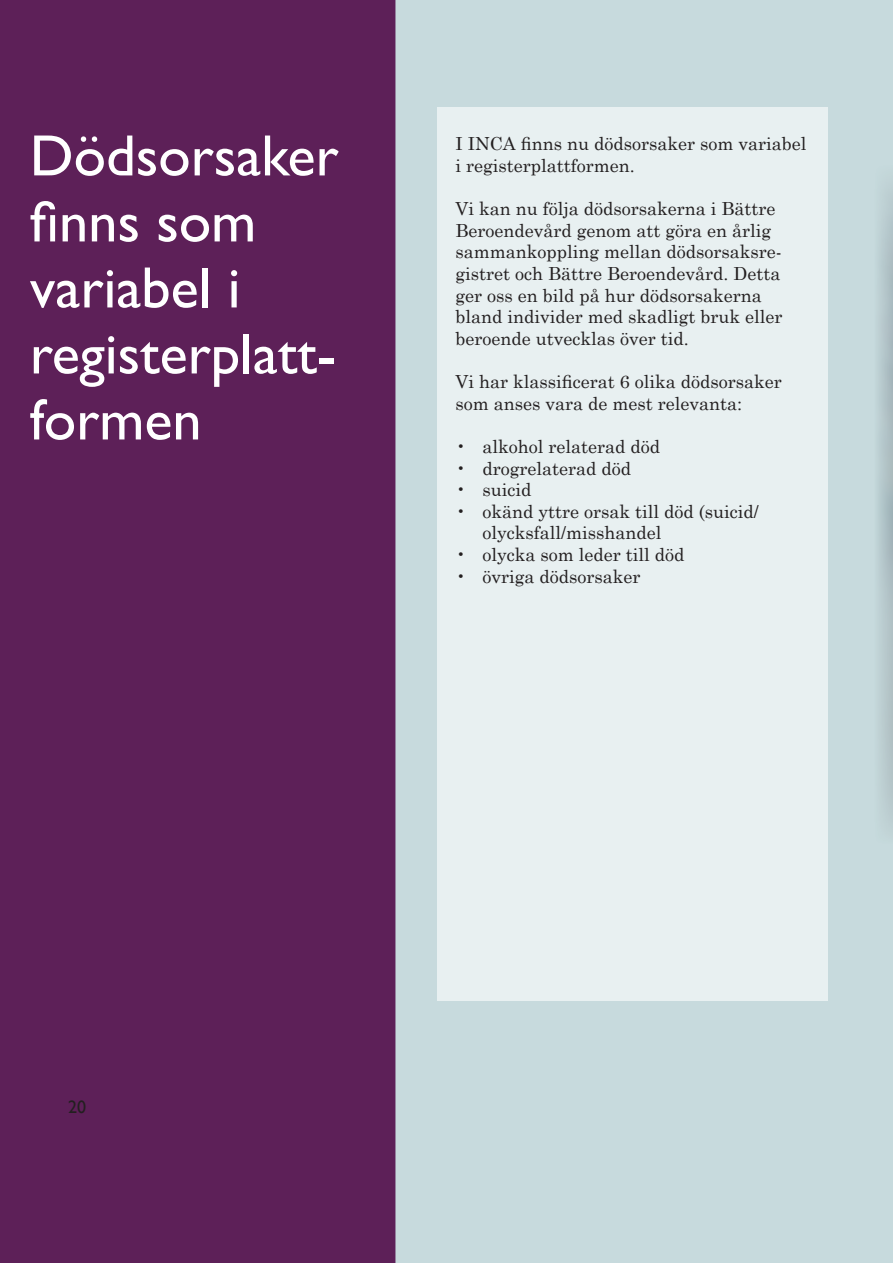
<style>
.page{position:relative;width:893px;height:1263px;background:#c7dadd}
.page>*{position:absolute;margin:0;border:0;box-sizing:border-box;transform-origin:0 0}
.t1{font:58.5px/66px "Gill Sans";color:#fff}
.t2{font:18px/21.6px "Century Schoolbook";color:#231f20}
.t3{font:18px "Gill Sans";color:#231f20}
</style>
<div class="page">
<div style="left:437px;top:107px;width:391px;height:893px;background:#e8f0f1"></div>
<div style="left:0;top:0;width:395px;height:1263px;background:#5d2058"></div>
<p class="t1" style="left:30px;top:124px;width:310px">Dödsorsaker finns som</p>
<p class="t1" style="left:30px;top:256px;width:212px">variabel i</p>
<p class="t1" style="left:30px;top:322px;width:307px">registerplatt&shy;formen</p>
<p class="t2" style="left:455px;top:132px;width:353px">I INCA finns nu dödsorsaker som variabel i registerplattformen.</p>
<p class="t2" style="left:455px;top:196px;width:329px">Vi kan nu följa dödsorsakerna i Bättre Beroendevård genom att göra en årlig sammankoppling mellan dödsorsaksre&shy;gistret och Bättre Beroendevård. Detta ger oss en bild på hur dödsorsakerna bland individer med skadligt bruk eller beroende utvecklas över tid.</p>
<p class="t2" style="left:455px;top:369px;width:328px">Vi har klassificerat 6 olika dödsorsaker som anses vara de mest relevanta:</p>
<p class="t2" style="left:455px;top:434px;width:206px">• alkohol relaterad död</p>
<p class="t2" style="left:455px;top:456px;width:177px">• drogrelaterad död</p>
<p class="t2" style="left:455px;top:477px;width:77px">• suicid</p>
<p class="t2" style="left:482px;top:499px;width:278px;text-indent:-27px">• okänd yttre orsak till död (suicid/ olycksfall/misshandel</p>
<p class="t2" style="left:455px;top:542px;width:231px">• olycka som leder till död</p>
<p class="t2" style="left:455px;top:564px;width:187px">• övriga dödsorsaker</p>
<p class="t3" style="left:68px;top:1096px;width:19px">20</p>
</div>
